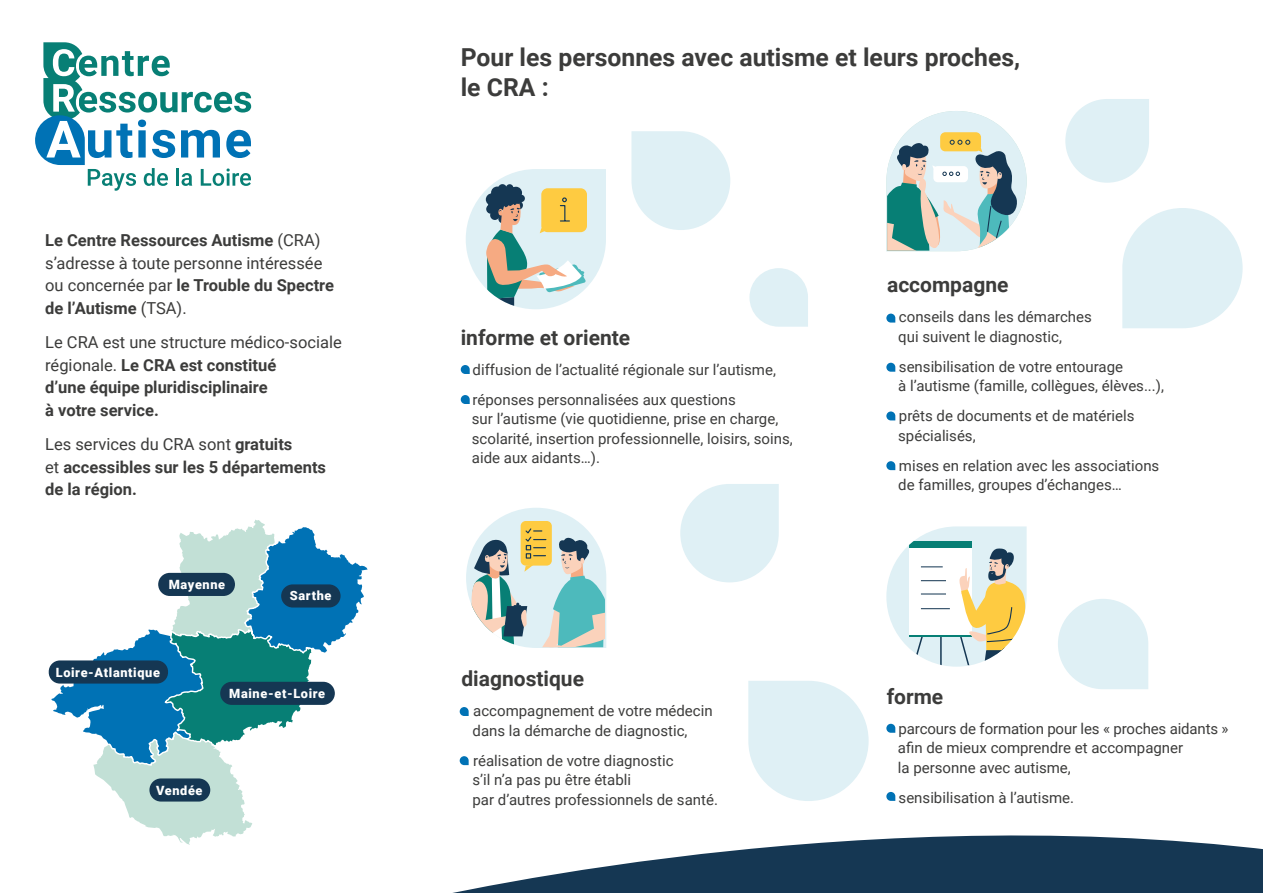
<style>
.page{position:relative;width:1263px;height:893px;background:#fff}
.page>*{position:absolute;margin:0;border:0;box-sizing:border-box;transform-origin:0 0}
.t1{font:700 24.75px/30px "Roboto";color:#3c3c3b}
.t2{font:700 21px "Roboto";color:#3c3c3b}
.t3{font:700 16.5px/22.5px "Roboto";color:#3c3c3b}
.t4{font:16.5px/22.5px "Roboto";color:#3c3c3b}
.t5{font:15px/19.5px "Roboto";color:#3c3c3b}
.t6{font:900 12.75px "Roboto";letter-spacing:.05em;color:#fff}
.s1{font-weight:700}
.s2{font-weight:400}
</style>
<div class="page">
<svg style="left:51px;top:519px;width:317px;height:326px"></svg>
<svg style="left:107px;top:540px;width:205px;height:227px"></svg>
<div style="left:220px;top:682px;width:115px;height:23px;background:#153753;border-radius:12px"></div>
<div style="left:49px;top:660px;width:119px;height:24px;background:#153753;border-radius:11px"></div>
<div style="left:158px;top:573px;width:77px;height:23px;background:#153753;border-radius:12px"></div>
<div style="left:281px;top:584px;width:60px;height:23px;background:#153753;border-radius:12px"></div>
<div style="left:149px;top:778px;width:61px;height:23px;background:#153753;border-radius:12px"></div>
<svg style="left:35px;top:42px;width:216px;height:149px"></svg>
<svg style="left:461px;top:365px;width:9px;height:9px"></svg>
<svg style="left:461px;top:395px;width:9px;height:9px"></svg>
<svg style="left:886px;top:314px;width:9px;height:9px"></svg>
<svg style="left:886px;top:363px;width:9px;height:9px"></svg>
<svg style="left:886px;top:411px;width:9px;height:9px"></svg>
<svg style="left:886px;top:461px;width:9px;height:9px"></svg>
<svg style="left:886px;top:724px;width:9px;height:9px"></svg>
<svg style="left:886px;top:792px;width:9px;height:4px"></svg>
<svg style="left:460px;top:707px;width:9px;height:9px"></svg>
<svg style="left:460px;top:756px;width:9px;height:9px"></svg>
<svg style="left:466px;top:169px;width:140px;height:140px"></svg>
<svg style="left:886px;top:111px;width:141px;height:140px"></svg>
<svg style="left:466px;top:508px;width:140px;height:140px"></svg>
<svg style="left:886px;top:526px;width:141px;height:141px"></svg>
<svg style="left:1058px;top:599px;width:90px;height:90px"></svg>
<svg style="left:749px;top:268px;width:59px;height:59px"></svg>
<svg style="left:631px;top:131px;width:99px;height:99px"></svg>
<svg style="left:680px;top:484px;width:99px;height:98px"></svg>
<svg style="left:1065px;top:99px;width:84px;height:84px"></svg>
<svg style="left:748px;top:681px;width:121px;height:115px;background:#e3f2f6"></svg>
<svg style="left:1122px;top:208px;width:120px;height:120px"></svg>
<svg style="left:452px;top:796px;width:811px;height:97px"></svg>
<p class="t4" style="left:45px;top:229px;width:290px"><span class="s1">Le Centre Ressources Autisme</span> (CRA) s’adresse à toute personne intéressée ou concernée par <span class="s1">le Trouble du Spectre de l’Autisme</span> (TSA).</p>
<p class="t3" style="left:45px;top:331px;width:298px"><span class="s2">Le CRA est une structure médico-sociale régionale.</span> Le CRA est constitué<br>d’une équipe pluridisciplinaire<br>à votre service.</p>
<p class="t3" style="left:45px;top:433px;width:282px"><span class="s2">Les services du CRA sont</span> gratuits<br><span class="s2">et</span> accessibles sur les 5 départements de la région.</p>
<p class="t6" style="left:169px;top:575px;width:58px">Mayenne</p>
<p class="t6" style="left:290px;top:587px;width:43px">Sarthe</p>
<p class="t6" style="left:56px;top:663px;width:106px">Loire-Atlantique</p>
<p class="t6" style="left:229px;top:685px;width:97px">Maine-et-Loire</p>
<p class="t6" style="left:156px;top:782px;width:48px">Vendée</p>
<h1 class="t1" style="left:461px;top:41px;width:561px">Pour les personnes avec autisme et leurs proches, le CRA :</h1>
<h2 class="t2" style="left:461px;top:322px;width:171px">informe et oriente</h2>
<p class="t5" style="left:473px;top:354px;width:305px;line-height:30px">diffusion de l’actualité régionale sur l’autisme, réponses personnalisées aux questions</p>
<p class="t5" style="left:472px;top:409px;width:322px">sur l’autisme (vie quotidienne, prise en charge, scolarité, insertion professionnelle, loisirs, soins, aide aux aidants…).</p>
<h2 class="t2" style="left:461px;top:664px;width:124px">diagnostique</h2>
<p class="t5" style="left:473px;top:701px;width:242px">accompagnement de votre médecin dans la démarche de diagnostic,</p>
<p class="t5" style="left:473px;top:750px;width:247px">réalisation de votre diagnostic<br>s’il n’a pas pu être établi<br>par d’autres professionnels de santé.</p>
<h2 class="t2" style="left:887px;top:270px;width:123px">accompagne</h2>
<p class="t5" style="left:898px;top:306px;width:195px">conseils dans les démarches qui suivent le diagnostic,</p>
<p class="t5" style="left:898px;top:356px;width:267px">sensibilisation de votre entourage<br>à l’autisme (famille, collègues, élèves...),</p>
<p class="t5" style="left:898px;top:405px;width:238px">prêts de documents et de matériels spécialisés,</p>
<p class="t5" style="left:898px;top:455px;width:263px">mises en relation avec les associations de familles, groupes d’échanges…</p>
<h2 class="t2" style="left:887px;top:681px;width:58px">forme</h2>
<p class="t5" style="left:898px;top:718px;width:332px">parcours de formation pour les « proches aidants » afin de mieux comprendre et accompagner<br>la personne avec autisme,</p>
<p class="t5" style="left:899px;top:787px;width:177px">sensibilisation à l’autisme.</p>
</div>
